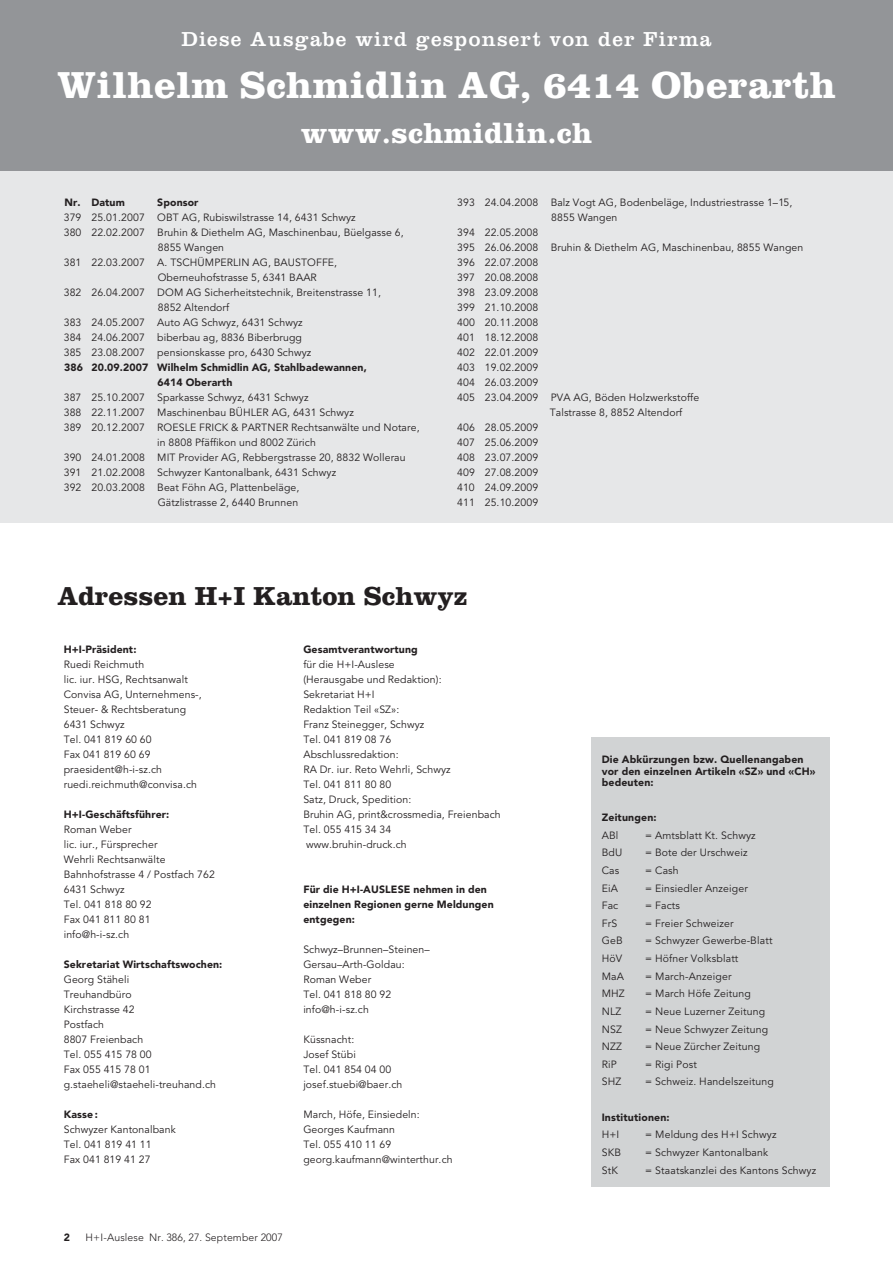
<style>
.page{position:relative;width:893px;height:1263px;background:#fff}
.page>*{position:absolute;margin:0;border:0;box-sizing:border-box;transform-origin:0 0}
.t1{font:700 39px "Clarendon";letter-spacing:.01em;color:#fff}
.t2{font:700 30px "Clarendon";letter-spacing:.01em;color:#fff}
.t3{font:700 27px "Clarendon";color:#231f20}
.t4{font:21px "Clarendon";letter-spacing:.06em;color:#fff}
.t5{font:10.5px/15px "Avenir";letter-spacing:.01em;color:#231f20}
.t6{font:900 10.5px/15px "Avenir";letter-spacing:.01em;color:#231f20}
.t7{font:300 10.5px "Avenir";letter-spacing:.01em;color:#231f20}
</style>
<div class="page">
<div style="left:0;top:170px;width:893px;height:352px;background:#e6e7e8"></div>
<div style="left:591px;top:737px;width:238px;height:449px;background:#d1d3d4"></div>
<div style="left:0;top:0;width:893px;height:170px;background:#939598"></div>
<h3 class="t4" style="left:181px;top:31px;width:532px">Diese Ausgabe wird gesponsert von der Firma</h3>
<h1 class="t1" style="left:57px;top:72px;width:780px">Wilhelm Schmidlin AG, 6414 Oberarth</h1>
<h2 class="t2" style="left:301px;top:123px;width:293px">www.schmidlin.ch</h2>
<p class="t6" style="left:64px;top:196px;width:62px">Nr. Datum</p>
<p class="t6" style="left:157px;top:196px;width:43px">Sponsor</p>
<p class="t5" style="left:64px;top:211px;width:293px">379 25.01.2007 OBT AG, Rubiswilstrasse 14, 6431 Schwyz</p>
<p class="t5" style="left:64px;top:226px;width:341px">380 22.02.2007 Bruhin &amp; Diethelm AG, Maschinenbau, Büelgasse 6,</p>
<p class="t5" style="left:158px;top:241px;width:68px">8855 Wangen</p>
<p class="t5" style="left:64px;top:256px;width:275px">381 22.03.2007 A. TSCHÜMPERLIN AG, BAUSTOFFE,</p>
<p class="t5" style="left:158px;top:271px;width:161px">Oberneuhofstrasse 5, 6341 BAAR</p>
<p class="t5" style="left:64px;top:286px;width:319px">382 26.04.2007 DOM AG Sicherheitstechnik, Breitenstrasse 11,</p>
<p class="t5" style="left:158px;top:301px;width:73px">8852 Altendorf</p>
<p class="t5" style="left:64px;top:316px;width:240px">383 24.05.2007 Auto AG Schwyz, 6431 Schwyz</p>
<p class="t5" style="left:64px;top:331px;width:240px">384 24.06.2007 biberbau ag, 8836 Biberbrugg</p>
<p class="t5" style="left:64px;top:346px;width:249px">385 23.08.2007 pensionskasse pro, 6430 Schwyz</p>
<p class="t6" style="left:158px;top:361px;width:211px;text-indent:-93px">386 20.09.2007 Wilhelm Schmidlin AG, Stahlbadewannen,<br>6414 Oberarth</p>
<p class="t5" style="left:64px;top:391px;width:246px">387 25.10.2007 Sparkasse Schwyz, 6431 Schwyz</p>
<p class="t5" style="left:64px;top:406px;width:292px">388 22.11.2007 Maschinenbau BÜHLER AG, 6431 Schwyz</p>
<p class="t5" style="left:64px;top:421px;width:357px">389 20.12.2007 ROESLE FRICK &amp; PARTNER Rechtsanwälte und Notare,</p>
<p class="t5" style="left:157px;top:436px;width:160px">in 8808 Pfäffikon und 8002 Zürich</p>
<p class="t5" style="left:64px;top:451px;width:343px">390 24.01.2008 MIT Provider AG, Rebbergstrasse 20, 8832 Wollerau</p>
<p class="t5" style="left:64px;top:466px;width:274px">391 21.02.2008 Schwyzer Kantonalbank, 6431 Schwyz</p>
<p class="t5" style="left:64px;top:481px;width:237px">392 20.03.2008 Beat Föhn AG, Plattenbeläge,</p>
<p class="t5" style="left:158px;top:496px;width:142px">Gätzlistrasse 2, 6440 Brunnen</p>
<p class="t5" style="left:457px;top:196px;width:337px">393 24.04.2008 Balz Vogt AG, Bodenbeläge, Industriestrasse 1–15,</p>
<p class="t5" style="left:551px;top:211px;width:68px">8855 Wangen</p>
<p class="t5" style="left:457px;top:226px;width:83px">394 22.05.2008</p>
<p class="t5" style="left:457px;top:241px;width:348px">395 26.06.2008 Bruhin &amp; Diethelm AG, Maschinenbau, 8855 Wangen</p>
<p class="t5" style="left:457px;top:256px;width:83px">396 22.07.2008</p>
<p class="t5" style="left:457px;top:271px;width:83px">397 20.08.2008</p>
<p class="t5" style="left:457px;top:286px;width:83px">398 23.09.2008</p>
<p class="t5" style="left:457px;top:301px;width:83px">399 21.10.2008</p>
<p class="t5" style="left:457px;top:316px;width:83px">400 20.11.2008</p>
<p class="t5" style="left:457px;top:331px;width:83px">401 18.12.2008</p>
<p class="t5" style="left:457px;top:346px;width:83px">402 22.01.2009</p>
<p class="t5" style="left:457px;top:361px;width:83px">403 19.02.2009</p>
<p class="t5" style="left:457px;top:376px;width:83px">404 26.03.2009</p>
<p class="t5" style="left:457px;top:391px;width:244px">405 23.04.2009 PVA AG, Böden Holzwerkstoffe</p>
<p class="t5" style="left:550px;top:406px;width:134px">Talstrasse 8, 8852 Altendorf</p>
<p class="t5" style="left:457px;top:421px;width:83px">406 28.05.2009</p>
<p class="t5" style="left:457px;top:436px;width:83px">407 25.06.2009</p>
<p class="t5" style="left:457px;top:451px;width:83px">408 23.07.2009</p>
<p class="t5" style="left:457px;top:466px;width:83px">409 27.08.2009</p>
<p class="t5" style="left:457px;top:481px;width:83px">410 24.09.2009</p>
<p class="t5" style="left:457px;top:496px;width:83px">411 25.10.2009</p>
<h3 class="t3" style="left:57px;top:587px;width:411px">Adressen H+I Kanton Schwyz</h3>
<p class="t6" style="left:64px;top:643px;width:74px">H+I-Präsident:</p>
<p class="t5" style="left:64px;top:658px;width:140px">Ruedi Reichmuth<br>lic. iur. HSG, Rechtsanwalt<br>Convisa AG, Unternehmens-,<br>Steuer- &amp; Rechtsberatung<br>6431 Schwyz<br>Tel. 041 819 60 60<br>Fax 041 819 60 69 praesident@h-i-sz.ch ruedi.reichmuth@convisa.ch</p>
<p class="t6" style="left:64px;top:808px;width:107px">H+I-Geschäftsführer:</p>
<p class="t5" style="left:64px;top:823px;width:153px">Roman Weber<br>lic. iur., Fürsprecher<br>Wehrli Rechtsanwälte<br>Bahnhofstrasse 4 / Postfach 762<br>6431 Schwyz<br>Tel. 041 818 80 92<br>Fax 041 811 80 81 info@h-i-sz.ch</p>
<p class="t6" style="left:64px;top:958px;width:160px">Sekretariat Wirtschaftswochen:</p>
<p class="t5" style="left:64px;top:973px;width:154px">Georg Stäheli<br>Treuhandbüro<br>Kirchstrasse 42<br>Postfach<br>8807 Freienbach<br>Tel. 055 415 78 00<br>Fax 055 415 78 01 g.staeheli@staeheli-treuhand.ch</p>
<p class="t6" style="left:64px;top:1108px;width:36px">Kasse :</p>
<p class="t5" style="left:64px;top:1123px;width:114px">Schwyzer Kantonalbank<br>Tel. 041 819 41 11<br>Fax 041 819 41 27</p>
<p class="t6" style="left:303px;top:643px;width:116px">Gesamtverantwortung</p>
<p class="t5" style="left:303px;top:658px;width:199px">für die H+I-Auslese<br>(Herausgabe und Redaktion):<br>Sekretariat H+I<br>Redaktion Teil «SZ»:<br>Franz Steinegger, Schwyz<br>Tel. 041 819 08 76<br>Abschlussredaktion:<br>RA Dr. iur. Reto Wehrli, Schwyz<br>Tel. 041 811 80 80<br>Satz, Druck, Spedition:<br>Bruhin AG, print&amp;crossmedia, Freienbach<br>Tel. 055 415 34 34<br>www.bruhin-druck.ch</p>
<p class="t6" style="left:303px;top:883px;width:192px">Für die H+I-AUSLESE nehmen in den einzelnen Regionen gerne Meldungen entgegen:</p>
<p class="t5" style="left:303px;top:943px;width:128px">Schwyz–Brunnen–Steinen–<br>Gersau–Arth-Goldau:<br>Roman Weber<br>Tel. 041 818 80 92 info@h-i-sz.ch</p>
<p class="t5" style="left:303px;top:1033px;width:101px">Küssnacht:<br>Josef Stübi<br>Tel. 041 854 04 00 josef.stuebi@baer.ch</p>
<p class="t5" style="left:303px;top:1108px;width:151px">March, Höfe, Einsiedeln:<br>Georges Kaufmann<br>Tel. 055 410 11 69 georg.kaufmann@winterthur.ch</p>
<p class="t6" style="left:64px;top:1231px;width:8px">2</p>
<p class="t7" style="left:85px;top:1233px;width:199px">H+I-Auslese Nr. 386, 27. September 2007</p>
<p class="t6" style="left:602px;top:755px;width:215px;line-height:11.2px">Die Abkürzungen bzw. Quellenangaben vor den einzelnen Artikeln «SZ» und «CH» bedeuten:</p>
<p class="t6" style="left:602px;top:811px;width:56px">Zeitungen:</p>
<p class="t5" style="left:602px;top:829px;width:18px">ABl</p>
<p class="t5" style="left:645px;top:829px;width:112px">= Amtsblatt Kt. Schwyz</p>
<p class="t5" style="left:602px;top:846px;width:22px">BdU</p>
<p class="t5" style="left:645px;top:846px;width:104px">= Bote der Urschweiz</p>
<p class="t5" style="left:602px;top:864px;width:19px">Cas</p>
<p class="t5" style="left:645px;top:864px;width:35px">= Cash</p>
<p class="t5" style="left:602px;top:882px;width:18px">EiA</p>
<p class="t5" style="left:645px;top:882px;width:104px">= Einsiedler Anzeiger</p>
<p class="t5" style="left:602px;top:899px;width:18px">Fac</p>
<p class="t5" style="left:645px;top:899px;width:36px">= Facts</p>
<p class="t5" style="left:602px;top:917px;width:17px">FrS</p>
<p class="t5" style="left:645px;top:917px;width:90px">= Freier Schweizer</p>
<p class="t5" style="left:602px;top:935px;width:22px">GeB</p>
<p class="t5" style="left:645px;top:935px;width:129px">= Schwyzer Gewerbe-Blatt</p>
<p class="t5" style="left:602px;top:952px;width:22px">HöV</p>
<p class="t5" style="left:645px;top:952px;width:95px">= Höfner Volksblatt</p>
<p class="t5" style="left:602px;top:970px;width:24px">MaA</p>
<p class="t5" style="left:645px;top:970px;width:88px">= March-Anzeiger</p>
<p class="t5" style="left:602px;top:987px;width:25px">MHZ</p>
<p class="t5" style="left:645px;top:987px;width:107px">= March Höfe Zeitung</p>
<p class="t5" style="left:602px;top:1005px;width:21px">NLZ</p>
<p class="t5" style="left:645px;top:1005px;width:121px">= Neue Luzerner Zeitung</p>
<p class="t5" style="left:602px;top:1023px;width:22px">NSZ</p>
<p class="t5" style="left:645px;top:1023px;width:124px">= Neue Schwyzer Zeitung</p>
<p class="t5" style="left:602px;top:1040px;width:22px">NZZ</p>
<p class="t5" style="left:645px;top:1040px;width:117px">= Neue Zürcher Zeitung</p>
<p class="t5" style="left:602px;top:1058px;width:17px">RiP</p>
<p class="t5" style="left:645px;top:1058px;width:53px">= Rigi Post</p>
<p class="t5" style="left:602px;top:1076px;width:21px">SHZ</p>
<p class="t5" style="left:645px;top:1076px;width:130px">= Schweiz. Handelszeitung</p>
<p class="t6" style="left:602px;top:1110px;width:69px">Institutionen:</p>
<p class="t5" style="left:602px;top:1128px;width:19px">H+I</p>
<p class="t5" style="left:645px;top:1128px;width:133px">= Meldung des H+I Schwyz</p>
<p class="t5" style="left:602px;top:1146px;width:21px">SKB</p>
<p class="t5" style="left:645px;top:1146px;width:125px">= Schwyzer Kantonalbank</p>
<p class="t5" style="left:602px;top:1164px;width:18px">StK</p>
<p class="t5" style="left:645px;top:1164px;width:173px">= Staatskanzlei des Kantons Schwyz</p>
</div>
